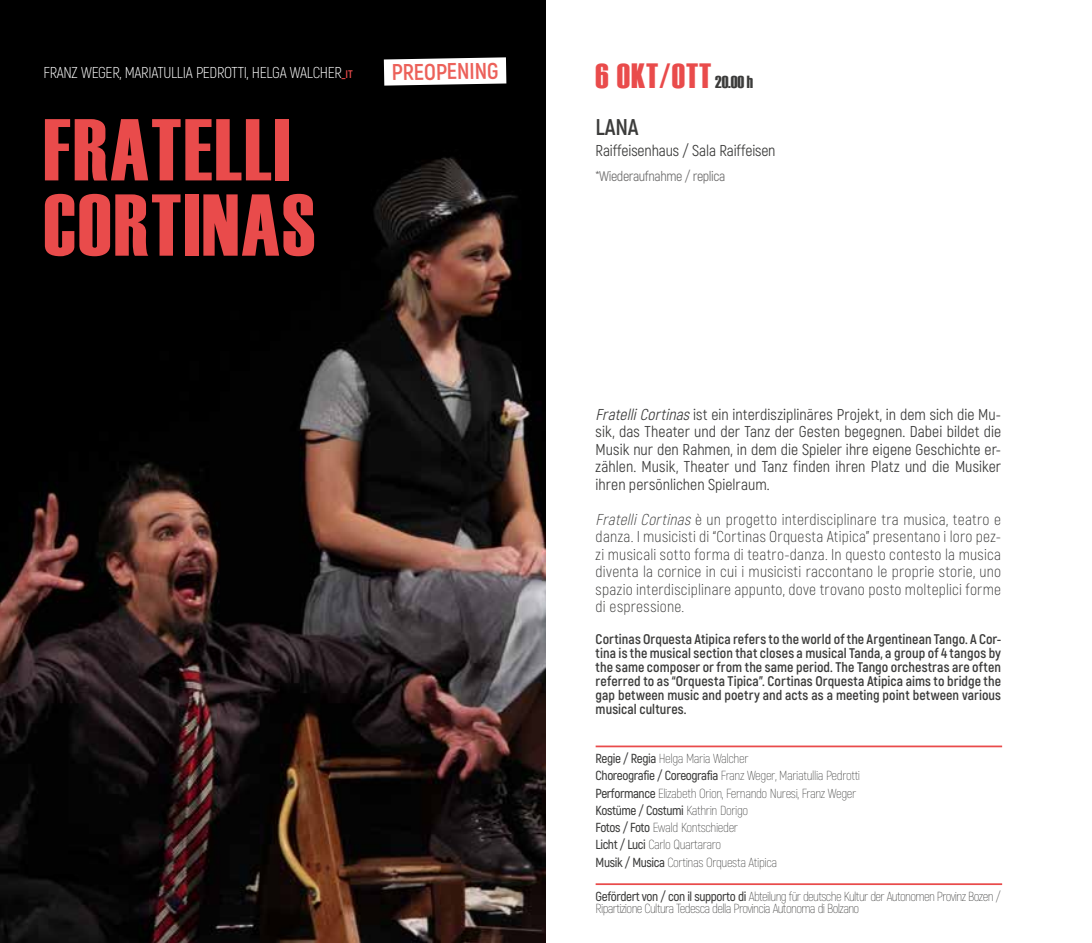
<style>
.page{position:relative;width:1092px;height:943px;background:#fff}
.page>*{position:absolute;margin:0;border:0;box-sizing:border-box;transform-origin:0 0}
.t1{font:87.5px/75.2px "Haettenschweiler";letter-spacing:.025em;color:#e94b4b}
.t2{font:35px "Haettenschweiler";letter-spacing:.025em;color:#e94b4b}
.t3{font:700 22.75px "Akrobat";color:#ec615a}
.t4{font:700 22.75px "Akrobat";color:#3c3c3b}
.t5{font:300 15.75px/17.5px "Akrobat";letter-spacing:.015em;color:#3c3c3b;text-align:justify}
.t6{font:15.75px/17.5px "Akrobat";color:#3c3c3b;text-align:justify}
.t7{font:300 15.75px "Akrobat";letter-spacing:-.02em;color:#fff}
.t8{font:700 14px/14px "Akrobat";letter-spacing:.005em;color:#3c3c3b;text-align:justify}
.t9{font:14px "Akrobat";letter-spacing:-.03em;color:#706f6f}
.t10{font:200 13.12px/17.2px "Akrobat";letter-spacing:-.04em;color:#3c3c3b}
.s1{font-weight:700;font-size:11.03px;color:#e94b4b}
.s2{font-size:17.5px;color:#3c3c3b}
.s3{font-style:italic}
.s4{font-weight:600}
</style>
<div class="page">
<img style="left:0;top:0;width:546px;height:943px">
<svg style="left:384px;top:57px;width:122px;height:29px"></svg>
<hr style="left:595px;top:745px;width:407px;height:2px;background:#e94b4b">
<hr style="left:595px;top:883px;width:407px;height:2px;background:#e94b4b">
<p class="t7" style="left:43px;top:63px;width:311px">FRANZ WEGER, MARIATULLIA PEDROTTI, HELGA WALCHER<span class="s1">_IT</span></p>
<h3 class="t3" style="left:391px;top:58px;width:108px;rotate:-1deg">PREOPENING</h3>
<h1 class="t1" style="left:43px;top:112px;width:273px">FRATELLI<br>CORTINAS</h1>
<h2 class="t2" style="left:595px;top:52px;width:159px">6 OKT/OTT <span class="s2">20.00 h</span></h2>
<h3 class="t4" style="left:595px;top:113px;width:44px">LANA</h3>
<p class="t6" style="left:595px;top:142px;width:181px">Raiffeisenhaus / Sala Raiffeisen</p>
<p class="t9" style="left:595px;top:168px;width:131px">*Wiederaufnahme / replica</p>
<p class="t6" style="left:595px;top:405px;width:407px"><span class="s3">FratelliCortinas</span>ist ein interdisziplinäres Projekt, in dem sich die Mu&shy;sik, das Theater und der Tanz der Gesten begegnen. Dabei bildet die Musik nur den Rahmen, in dem die Spieler ihre eigene Geschichte er&shy;zählen. Musik, Theater und Tanz finden ihren Platz und die Musiker ihren persönlichen Spielraum.</p>
<p class="t5" style="left:595px;top:510px;width:407px"><span class="s3">FratelliCortinas</span>è un progetto interdisciplinare tra musica, teatro e danza. I musicisti di “Cortinas Orquesta Atipica” presentano i loro pez&shy;zi musicali sotto forma di teatro-danza. In questo contesto la musica diventa la cornice in cui i musicisti raccontano le proprie storie, uno spazio interdisciplinare appunto, dove trovano posto molteplici forme di espressione.</p>
<p class="t8" style="left:595px;top:632px;width:407px">Cortinas Orquesta Atipica refers to the world of the Argentinean Tango. A Cor&shy;tina is the musical section that closes a musical Tanda, a group of 4 tangos by the same composer or from the same period. The Tango orchestras are often referred to as “Orquesta Tipica”. Cortinas Orquesta Atipica aims to bridge the gap between music and poetry and acts as a meeting point between various musical cultures.</p>
<p class="t10" style="left:595px;top:750px;width:266px"><span class="s4">Regie / Regia</span> Helga Maria Walcher<br><span class="s4">Choreografie / Coreografia</span> Franz Weger, Mariatullia Pedrotti <span class="s4">Performance</span> Elizabeth Orion, Fernando Nuresi, Franz Weger <span class="s4">Kostüme / Costumi</span> Kathrin Dorigo<br><span class="s4">Fotos / Foto</span> Ewald Kontschieder<br><span class="s4">Licht / Luci</span> Carlo Quartararo<br><span class="s4">Musik / Musica</span> Cortinas Orquesta Atipica</p>
<p class="t10" style="left:595px;top:890px;width:406px;line-height:12.2px"><span class="s4">Gefördert von / con il supporto di</span> Abteilung für deutsche Kultur der Autonomen Provinz Bozen /<br>Ripartizione Cultura Tedesca della Provincia Autonoma di Bolzano</p>
</div>
